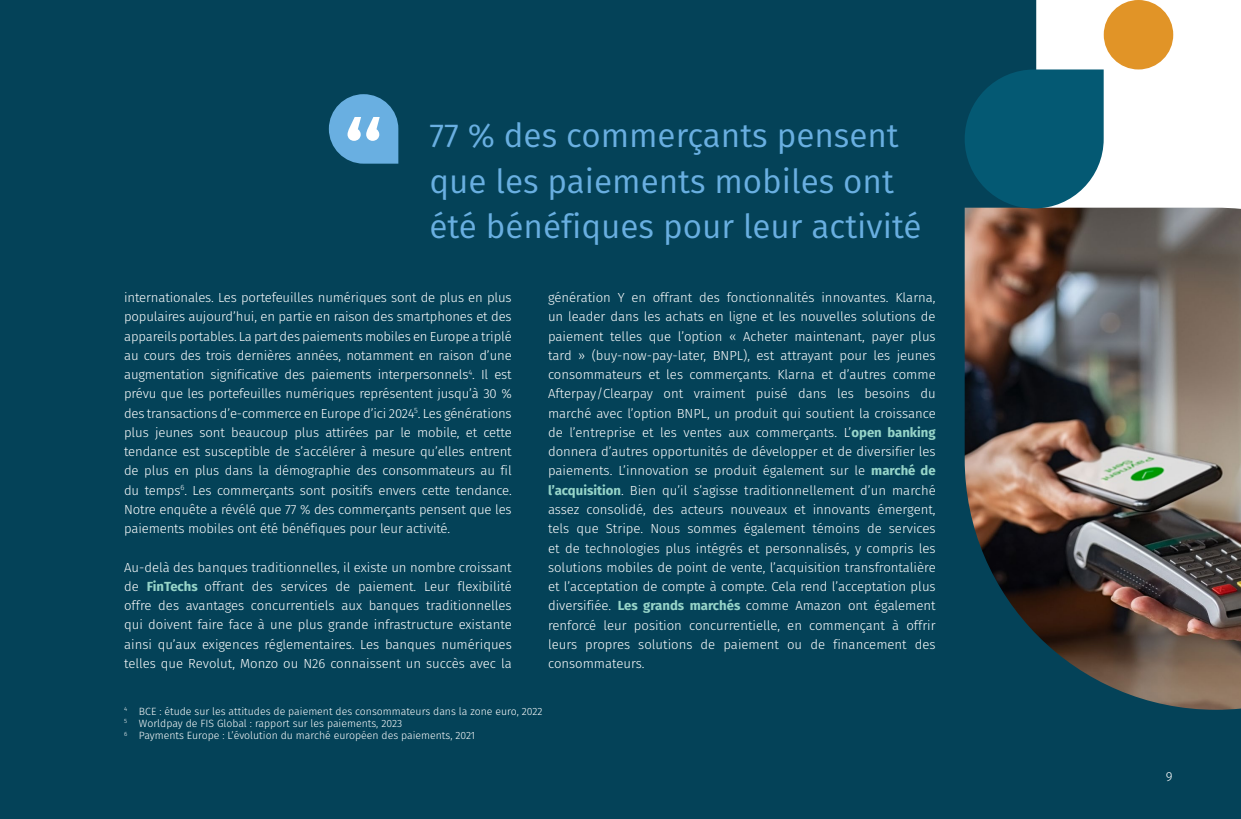
<style>
.page{position:relative;width:1241px;height:819px;background:#fff}
.page>*{position:absolute;margin:0;border:0;box-sizing:border-box;transform-origin:0 0}
.t1{font:33.25px/45.5px "Fira Sans";color:#69afe1}
.t2{font:300 13.12px/19.2px "Fira Sans";color:#fff;text-align:justify}
.t3{font:300 10.5px/12.2px "Fira Sans";color:#fff}
.s1{font-weight:700;color:#97d5c9}
</style>
<div class="page">
<div style="left:0;top:0;width:1036px;height:244px;background:#044258"></div>
<div style="left:0;top:244px;width:1240px;height:575px;background:#044258"></div>
<img style="left:964px;top:208px;width:276px;height:501px">
<svg style="left:964px;top:69px;width:139px;height:139px;background:#105e77"></svg>
<div style="left:1103px;top:0;width:69px;height:69px;background:#e19427;border-radius:50%"></div>
<svg style="left:329px;top:94px;width:69px;height:70px;background:#66a4cd"></svg>
<h1 class="t1" style="left:429px;top:112px;width:493px">77 % des commerçants pensent que les paiements mobiles ont été bénéfiques pour leur activité</h1>
<p class="t2" style="left:124px;top:288px;width:389px">internationales. Les portefeuilles numériques sont de plus en plus populaires aujourd’hui, en partie en raison des smartphones et des appareils portables. La part des paiements mobiles en Europe a triplé au cours des trois dernières années, notamment en raison d’une augmentation significative des paiements interpersonnels<sup>4</sup>. Il est prévu que les portefeuilles numériques représentent jusqu’à 30 % des transactions d’e-commerce en Europe d’ici 2024<sup>5</sup>. Les générations plus jeunes sont beaucoup plus attirées par le mobile, et cette tendance est susceptible de s’accélérer à mesure qu’elles entrent de plus en plus dans la démographie des consommateurs au fil du temps<sup>6</sup>. Les commerçants sont positifs envers cette tendance.<br>Notre enquête a révélé que 77 % des commerçants pensent que les paiements mobiles ont été bénéfiques pour leur activité.</p>
<p class="t2" style="left:124px;top:557px;width:389px">Au-delà des banques traditionnelles, il existe un nombre croissant de <span class="s1">FinTechs</span> offrant des services de paiement. Leur flexibilité offre des avantages concurrentiels aux banques traditionnelles qui doivent faire face à une plus grande infrastructure existante ainsi qu’aux exigences réglementaires. Les banques numériques telles que Revolut, Monzo ou N26 connaissent un succès avec la</p>
<p class="t2" style="left:548px;top:288px;width:389px">génération Y en offrant des fonctionnalités innovantes. Klarna, un leader dans les achats en ligne et les nouvelles solutions de paiement telles que l’option « Acheter maintenant, payer plus tard » (buy-now-pay-later, BNPL), est attrayant pour les jeunes consommateurs et les commerçants. Klarna et d’autres comme Afterpay/Clearpay ont vraiment puisé dans les besoins du marché avec l’option BNPL, un produit qui soutient la croissance de l’entreprise et les ventes aux commerçants. L’<span class="s1">open banking </span>donnera d’autres opportunités de développer et de diversifier les paiements. L’innovation se produit également sur le <span class="s1">marché de l’acquisition</span>. Bien qu’il s’agisse traditionnellement d’un marché assez consolidé, des acteurs nouveaux et innovants émergent, tels que Stripe. Nous sommes également témoins de services et de technologies plus intégrés et personnalisés, y compris les solutions mobiles de point de vente, l’acquisition transfrontalière et l’acceptation de compte à compte. Cela rend l’acceptation plus diversifiée. <span class="s1">Les grands marchés</span> comme Amazon ont également renforcé leur position concurrentielle, en commençant à offrir leurs propres solutions de paiement ou de financement des consommateurs.</p>
<p class="t3" style="left:124px;top:704px;width:420px"><sup>4</sup> BCE : étude sur les attitudes de paiement des consommateurs dans la zone euro, 2022<br><sup>5</sup> Worldpay de FIS Global : rapport sur les paiements, 2023<br><sup>6</sup> Payments Europe : L’évolution du marché européen des paiements, 2021</p>
<p class="t2" style="left:1165px;top:766px;width:8px">9</p>
</div>
